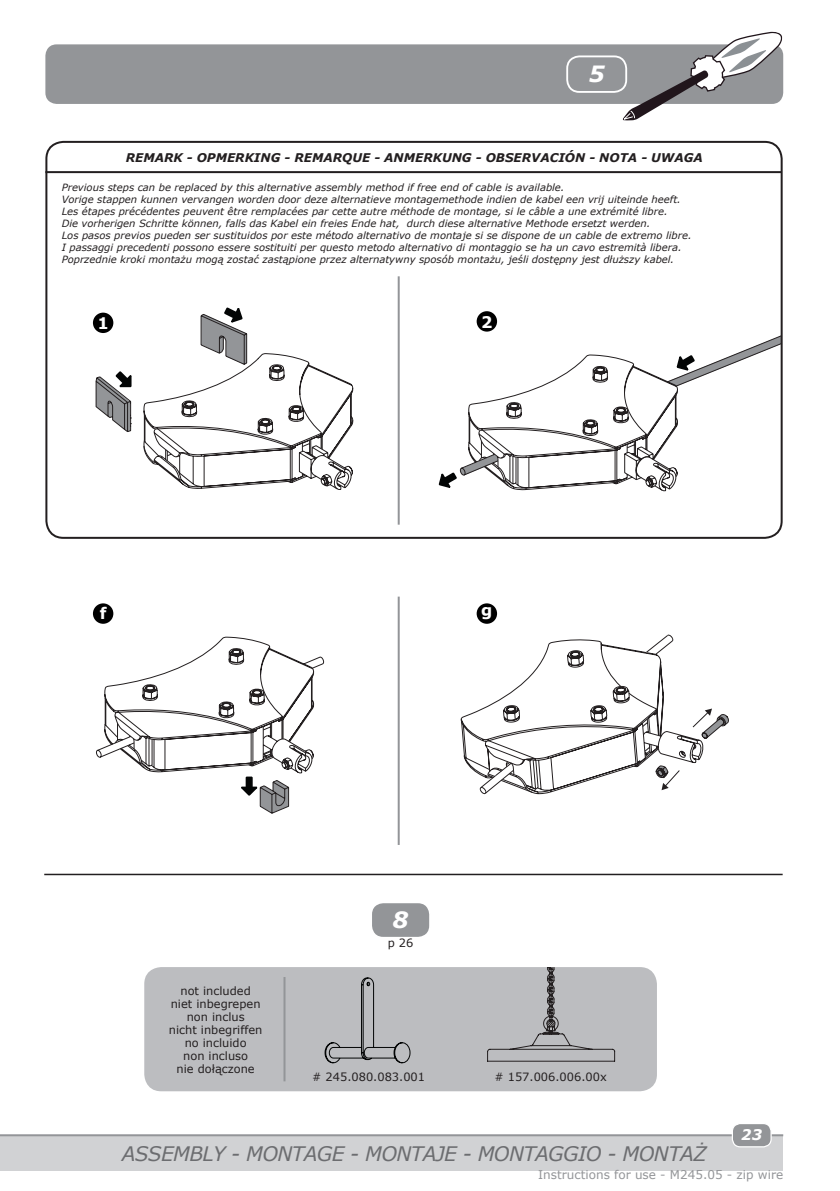
<style>
.page{position:relative;width:840px;height:1191px;background:#fff}
.page>*{position:absolute;margin:0;border:0;box-sizing:border-box;transform-origin:0 0}
.page_number_top_-_as{font:italic 700 22.4px "Verdana";color:#fff}
.titel_onderaan{font:italic 20px "Verdana";letter-spacing:-.03em;color:#6c6d70}
.cijfer_letter_in_cir{font:700 16px "Verdana";color:#fff}
.t1{font:italic 700 14.6px "Verdana";color:#fff}
.titel_onderaan-2{font:italic 700 12px "Verdana";color:#231f20}
.t2{font:12px "Verdana";color:#939598}
.not_included{font:11.4px/13px "Verdana";color:#231f20;text-align:center}
.take_parts{font:italic 10px "Verdana";color:#231f20}
</style>
<div class="page">
<div style="left:0;top:1135px;width:782px;height:35px;background:#d1d2d4"></div>
<hr style="left:0;top:1134px;width:782px;height:2px;background:#939598">
<div style="left:732px;top:1123px;width:38px;height:23px;background:#939598;border-radius:8px"></div>
<div style="left:731px;top:1123px;width:40px;height:24px;border:1px solid #fff;border-radius:8px"></div>
<div style="left:45px;top:44px;width:737px;height:60px;background:#939598;border-radius:11px"></div>
<div style="left:566px;top:55px;width:60px;height:38px;border:2px solid #fff;border-radius:12px"></div>
<svg style="left:622px;top:32px;width:159px;height:88px"></svg>
<hr style="left:397px;top:596px;width:2px;height:249px;background:#939598">
<hr style="left:397px;top:276px;width:2px;height:248px;background:#939598">
<hr style="left:44px;top:873px;width:738px;height:2px;background:#231f20">
<hr style="left:45px;top:171px;width:736px;height:2px;background:#231f20">
<svg style="left:95px;top:307px;width:259px;height:183px"></svg>
<svg style="left:460px;top:634px;width:268px;height:161px"></svg>
<svg style="left:96px;top:636px;width:228px;height:178px"></svg>
<svg style="left:245px;top:776px;width:7px;height:14px"></svg>
<svg style="left:438px;top:472px;width:233px;height:20px"></svg>
<svg style="left:459px;top:336px;width:320px;height:153px"></svg>
<div style="left:144px;top:967px;width:512px;height:124px;background:#bcbdc0;border-radius:17px"></div>
<hr style="left:283px;top:977px;width:2px;height:104px;background:#939598">
<svg style="left:324px;top:977px;width:87px;height:86px"></svg>
<svg style="left:487px;top:967px;width:128px;height:95px"></svg>
<div style="left:45px;top:141px;width:737px;height:398px;border:2px solid #231f20;border-radius:17px"></div>
<div style="left:371px;top:902px;width:59px;height:35px;background:#939598;border-radius:12px"></div>
<div style="left:370px;top:901px;width:61px;height:37px;border:2px solid #fff;border-radius:12px"></div>
<div style="left:93px;top:313px;width:20px;height:20px;background:#000;border-radius:50%"></div>
<div style="left:476px;top:311px;width:21px;height:21px;background:#000;border-radius:50%"></div>
<div style="left:476px;top:603px;width:21px;height:21px;background:#000;border-radius:50%"></div>
<div style="left:93px;top:603px;width:20px;height:21px;background:#000;border-radius:50%"></div>
<p class="page_number_top_-_as" style="left:588px;top:58px;width:17px">5</p>
<p class="titel_onderaan-2" style="left:126px;top:150px;width:578px">REMARK - OPMERKING - REMARQUE - ANMERKUNG - OBSERVACIÓN - NOTA - UWAGA</p>
<p class="take_parts" style="left:62px;top:180px;width:504px">Previous steps can be replaced by this alternative assembly method if free end of cable is available.</p>
<p class="take_parts" style="left:62px;top:192px;width:620px">Vorige stappen kunnen vervangen worden door deze alternatieve montagemethode indien de kabel een vrij uiteinde heeft.</p>
<p class="take_parts" style="left:62px;top:204px;width:607px">Les étapes précédentes peuvent être remplacées par cette autre méthode de montage, si le câble a une extrémité libre.</p>
<p class="take_parts" style="left:62px;top:216px;width:590px">Die vorherigen Schritte können, falls das Kabel ein freies Ende hat, durch diese alternative Methode ersetzt werden.</p>
<p class="take_parts" style="left:62px;top:228px;width:631px">Los pasos previos pueden ser sustituidos por este método alternativo de montaje si se dispone de un cable de extremo libre.</p>
<p class="take_parts" style="left:62px;top:240px;width:621px">I passaggi precedenti possono essere sostituiti per questo metodo alternativo di montaggio se ha un cavo estremità libera.</p>
<p class="take_parts" style="left:62px;top:252px;width:613px">Poprzednie kroki montażu mogą zostać zastąpione przez alternatywny sposób montażu, jeśli dostępny jest dłuższy kabel.</p>
<p class="cijfer_letter_in_cir" style="left:97px;top:311px;width:13px">1</p>
<p class="cijfer_letter_in_cir" style="left:481px;top:310px;width:13px">2</p>
<p class="cijfer_letter_in_cir" style="left:100px;top:602px;width:8px">f</p>
<p class="cijfer_letter_in_cir" style="left:481px;top:599px;width:13px">g</p>
<p class="not_included" style="left:171px;top:983px;width:91px">not included niet inbegrepen</p>
<p class="not_included" style="left:186px;top:1009px;width:59px">non inclus</p>
<p class="not_included" style="left:169px;top:1022px;width:95px">nicht inbegriffen</p>
<p class="not_included" style="left:183px;top:1035px;width:66px;text-align:left">no incluido non incluso</p>
<p class="not_included" style="left:176px;top:1061px;width:80px">nie dołączone</p>
<p class="page_number_top_-_as" style="left:392px;top:903px;width:17px">8</p>
<p class="not_included" style="left:387px;top:936px;width:27px">p 26</p>
<p class="not_included" style="left:312px;top:1070px;width:114px"># 245.080.083.001</p>
<p class="not_included" style="left:494px;top:1070px;width:114px"># 157.006.006.00x</p>
<h3 class="t1" style="left:740px;top:1124px;width:22px">23</h3>
<p class="t2" style="left:537px;top:1166px;width:246px">Instructions for use - M245.05 - zip wire</p>
<p class="titel_onderaan" style="left:122px;top:1140px;width:586px">ASSEMBLY - MONTAGE - MONTAJE - MONTAGGIO - MONTAŻ</p>
</div>
